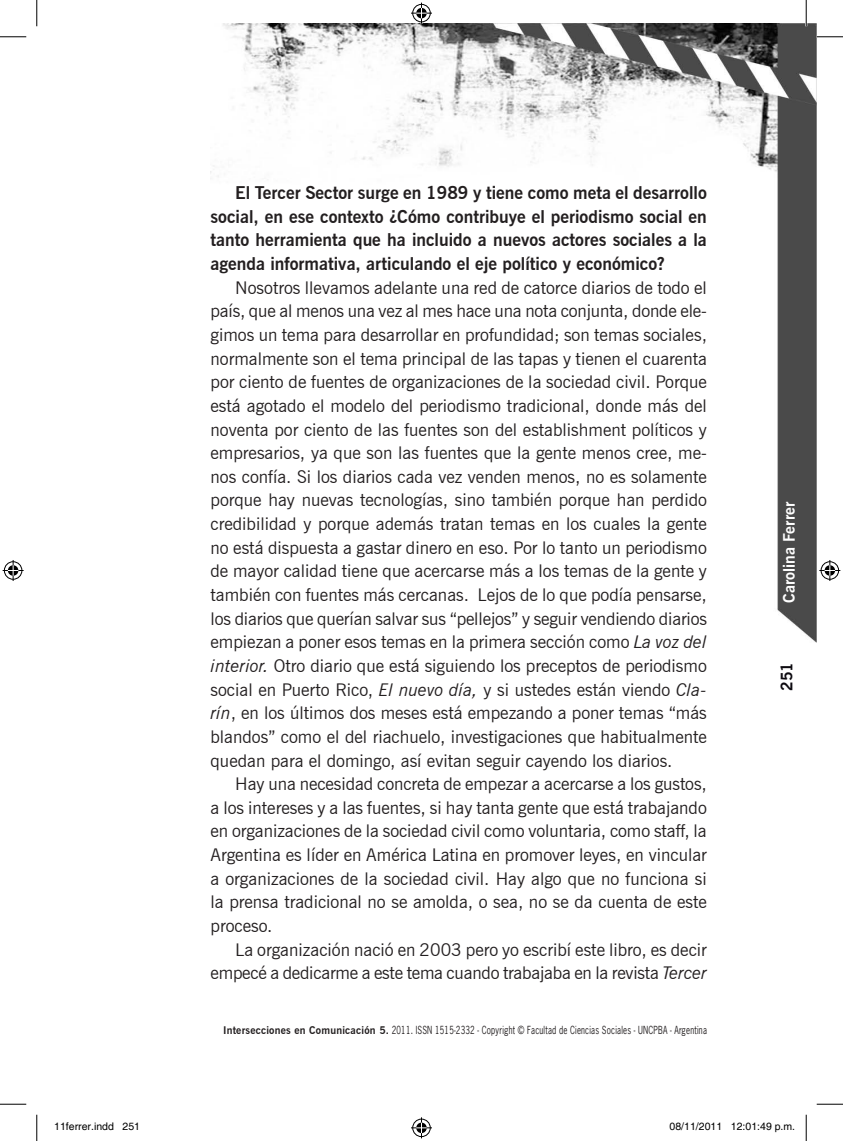
<style>
.page{position:relative;width:843px;height:1141px;background:#fff}
.page>*{position:absolute;margin:0;border:0;box-sizing:border-box;transform-origin:0 0}
.t1{font:17.5px/23.6px "News Gothic BT";color:#231f20;text-align:justify}
.t2{font:700 17.5px/23.6px "News Gothic BT";color:#231f20;text-align:justify}
.t3{font:700 15.75px "News Gothic BT";color:#fff}
.t4{font:700 15.75px "News Gothic BT";color:#0e0b11}
.t5{font:10.5px "News Gothic Cn";letter-spacing:.02em;color:#231f20}
.t6{font:10.5px "Helvetica";color:#000}
.s1{font-style:italic}
.s2{font-family:"News Gothic BT";font-weight:700}
</style>
<div class="page">
<img style="left:210px;top:24px;width:606px;height:618px">
<hr style="left:805px;top:0;width:2px;height:26px;background:#fff">
<svg style="left:0;top:36px;width:26px;height:1px"></svg>
<svg style="left:816px;top:36px;width:26px;height:1px"></svg>
<svg style="left:0;top:1103px;width:26px;height:1px"></svg>
<svg style="left:816px;top:1103px;width:26px;height:1px"></svg>
<svg style="left:36px;top:0;width:1px;height:26px"></svg>
<svg style="left:36px;top:1114px;width:1px;height:26px"></svg>
<svg style="left:805px;top:0;width:1px;height:26px"></svg>
<svg style="left:805px;top:1114px;width:1px;height:26px"></svg>
<svg style="left:411px;top:3px;width:21px;height:21px"></svg>
<svg style="left:411px;top:1117px;width:21px;height:20px"></svg>
<svg style="left:3px;top:560px;width:21px;height:21px"></svg>
<svg style="left:819px;top:560px;width:21px;height:21px"></svg>
<p class="t2" style="left:210px;top:181px;width:498px;text-indent:25px">El Tercer Sector surge en 1989 y tiene como meta el desarrollo social, en ese contexto ¿Cómo contribuye el periodismo social en tanto herramienta que ha incluido a nuevos actores sociales a la agenda informativa, articulando el eje político y económico?</p>
<p class="t1" style="left:210px;top:275px;width:498px;text-indent:25px">Nosotros llevamos adelante una red de catorce diarios de todo el país, que al menos una vez al mes hace una nota conjunta, donde ele&shy;gimos un tema para desarrollar en profundidad; son temas sociales, normalmente son el tema principal de las tapas y tienen el cuarenta por ciento de fuentes de organizaciones de la sociedad civil. Porque está agotado el modelo del periodismo tradicional, donde más del noventa por ciento de las fuentes son del establishment políticos y empresarios, ya que son las fuentes que la gente menos cree, me&shy;nos confía. Si los diarios cada vez venden menos, no es solamente porque hay nuevas tecnologías, sino también porque han perdido credibilidad y porque además tratan temas en los cuales la gente no está dispuesta a gastar dinero en eso. Por lo tanto un periodismo de mayor calidad tiene que acercarse más a los temas de la gente y también con fuentes más cercanas. Lejos de lo que podía pensarse, los diarios que querían salvar sus “pellejos” y seguir vendiendo diarios empiezan a poner esos temas en la primera sección como <span class="s1">La voz del interior.</span> Otro diario que está siguiendo los preceptos de periodismo social en Puerto Rico, <span class="s1">El nuevo día,</span> y si ustedes están viendo <span class="s1">Cla&shy;rín</span>, en los últimos dos meses está empezando a poner temas “más blandos” como el del riachuelo, investigaciones que habitualmente quedan para el domingo, así evitan seguir cayendo los diarios.</p>
<p class="t1" style="left:210px;top:771px;width:498px;text-indent:25px">Hay una necesidad concreta de empezar a acercarse a los gustos, a los intereses y a las fuentes, si hay tanta gente que está trabajando en organizaciones de la sociedad civil como voluntaria, como staff, la Argentina es líder en América Latina en promover leyes, en vincular a organizaciones de la sociedad civil. Hay algo que no funciona si la prensa tradicional no se amolda, o sea, no se da cuenta de este proceso.</p>
<p class="t1" style="left:210px;top:937px;width:498px;text-align:right">La organización nació en 2003 pero yo escribí este libro, es decir empecé a dedicarme a este tema cuando trabajaba en la revista <span class="s1">Tercer</span></p>
<p class="t5" style="left:223px;top:1022px;width:485px"><span class="s2">Intersecciones en Comunicación 5.</span> 2011. ISSN 1515-2332 - Copyright © Facultad de Ciencias Sociales - UNCPBA - Argentina</p>
<p class="t3" style="left:779px;top:602px;width:102px;rotate:-90deg">Carolina Ferrer</p>
<p class="t4" style="left:777px;top:691px;width:31px;rotate:-90deg">251</p>
<p class="t6" style="left:54px;top:1120px;width:87px">11ferrer.indd 251</p>
<p class="t6" style="left:669px;top:1120px;width:127px">08/11/2011 12:01:49 p.m.</p>
</div>
